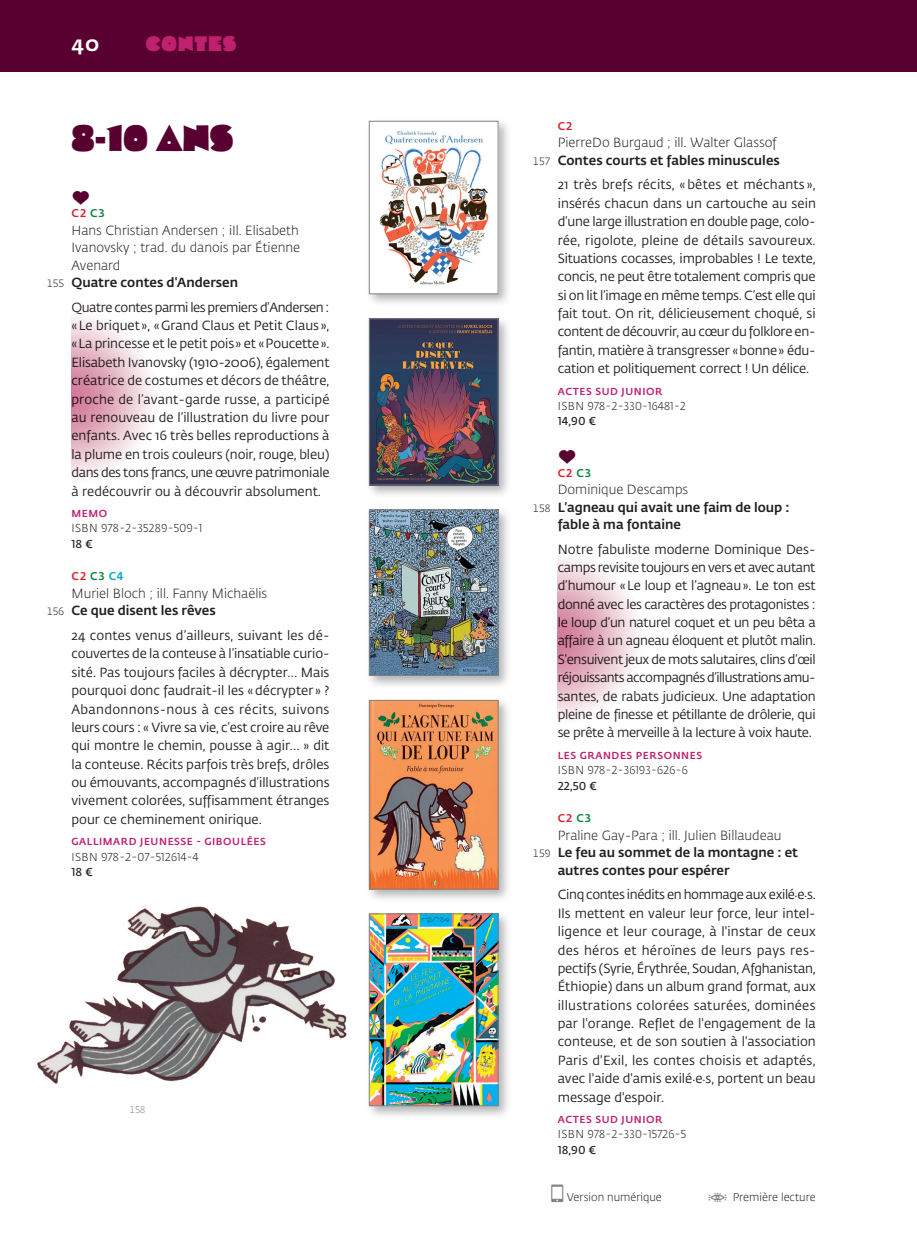
<style>
.page{position:relative;width:917px;height:1235px;background:#fff}
.page>*{position:absolute;margin:0;border:0;box-sizing:border-box;transform-origin:0 0}
.t1{font:36.75px "Cooter Deuce";color:#58002f}
.t2{font:21px "Cooter Deuce";letter-spacing:.05em;color:#bf2070}
.t3{font:500 21px "Fedra Sans Pro";color:#fff}
.t4{font:14px "RLPE";color:#58002f}
.t5{font:13.12px/18.4px "Fedra Sans Pro";color:#231f20}
.t6{font:300 13.12px/17.5px "Fedra Sans Pro";color:#231f20;text-align:right}
.t7{font:500 13.12px "Fedra Sans Pro";color:#231f20}
.t8{font:300 11.38px "Fedra Sans Pro";letter-spacing:.035em;color:#231f20}
.t9{font:600 11.38px "Fedra Sans Pro";color:#231f20}
.t10{font:300 11.2px "Fedra Sans Pro";color:#231f20}
.t11{font:500 11.03px "Fedra Sans Pro";letter-spacing:.055em;color:#da2128}
.t12{font:500 10.15px "Fedra Sans Pro";letter-spacing:.06em;color:#bf2070}
.t13{font:300 9.62px "Fedra Sans Pro";color:#808285}
.s1{color:#0b8241}
.s2{font-weight:300;font-size:10.5px}
.s3{color:#00a8cf}
.s4{font-size:10.5px}
.s5{font-weight:500}
</style>
<div class="page">
<div style="left:366px;top:118px;width:146px;height:189px;background:#808285;opacity:.6"></div>
<img style="left:371px;top:123px;width:125px;height:169px">
<div style="left:369px;top:121px;width:129px;height:173px;border:1px solid #808285"></div>
<div style="left:366px;top:315px;width:146px;height:183px;background:#808285;opacity:.6"></div>
<img style="left:371px;top:321px;width:125px;height:162px">
<div style="left:369px;top:319px;width:129px;height:166px;border:1px solid #808285"></div>
<div style="left:366px;top:506px;width:146px;height:183px;background:#808285;opacity:.6"></div>
<img style="left:371px;top:512px;width:125px;height:161px">
<div style="left:369px;top:510px;width:129px;height:165px;border:1px solid #808285"></div>
<div style="left:366px;top:697px;width:146px;height:205px;background:#808285;opacity:.6"></div>
<img style="left:371px;top:702px;width:125px;height:184px">
<div style="left:369px;top:700px;width:129px;height:188px;border:1px solid #808285"></div>
<div style="left:366px;top:910px;width:146px;height:209px;background:#808285;opacity:.6"></div>
<img style="left:371px;top:915px;width:125px;height:188px">
<div style="left:369px;top:913px;width:129px;height:192px;border:1px solid #808285"></div>
<div style="left:0;top:0;width:915px;height:71px;background:#58002f"></div>
<hr style="left:915px;top:0;width:2px;height:71px;background:#58002f">
<img style="left:37px;top:906px;width:310px;height:178px">
<h2 class="t3" style="left:71px;top:27px;width:29px">40</h2>
<h2 class="t2" style="left:146px;top:32px;width:92px">CONTES</h2>
<h1 class="t1" style="left:71px;top:117px;width:164px">8-10 ANS</h1>
<p class="t4" style="left:71px;top:190px;width:20px">a</p>
<p class="t11" style="left:72px;top:205px;width:35px">C2 <span class="s1">C3</span></p>
<p class="t6" style="left:71px;top:221px;width:229px">Hans Christian Andersen ; iIl. Elisabeth</p>
<p class="t6" style="left:71px;top:238px;width:230px">Ivanovsky ; trad. du danois par Étienne</p>
<p class="t6" style="left:71px;top:256px;width:50px">Avenard</p>
<p class="t7" style="left:47px;top:272px;width:193px"><span class="s2">155</span> Quatre contes d'Andersen</p>
<p class="t5" style="left:71px;top:297px;width:260px;text-align:justify">Quatre contes parmi les premiers d’Andersen : «Le briquet », «Grand Claus et Petit Claus », «La princesse et le petit pois» et «Poucette».<br>Elisabeth Ivanovsky (1910-2006), également créatrice de costumes et décors de théâtre, proche de l’avant-garde russe, a participé au renouveau de l’illustration du livre pour enfants. Avec 16 très belles reproductions à la plume en trois couleurs (noir, rouge, bleu) dans des tons francs, une œuvre patrimoniale à redécouvrir ou à découvrir absolument.</p>
<p class="t12" style="left:72px;top:505px;width:37px">MEMO</p>
<p class="t8" style="left:72px;top:520px;width:132px">ISBN 978-2-35289-509-1</p>
<p class="t9" style="left:71px;top:535px;width:23px">18 €</p>
<p class="t11" style="left:72px;top:568px;width:54px">C2 <span class="s1">C3</span> <span class="s3">C4</span></p>
<p class="t6" style="left:47px;top:584px;width:222px;text-align:left;text-indent:25px">Muriel Bloch ; ill. Fanny Michaëlis<br><span class="s4">156</span> <span class="s5">Ce que disent les rêves</span></p>
<p class="t5" style="left:71px;top:625px;width:260px">24 contes venus d’ailleurs, suivant les dé&shy;couvertes de la conteuse à l’insatiable curio&shy;sité. Pas toujours faciles à décrypter… Mais pourquoi donc faudrait-il les «décrypter » ?<br>Abandonnons-nous à ces récits, suivons leurs cours : « Vivre sa vie, c’est croire au rêve qui montre le chemin, pousse à agir… » dit la conteuse. Récits parfois très brefs, drôles ou émouvants, accompagnés d’illustrations vivement colorées, suffisamment étranges pour ce cheminement onirique.</p>
<p class="t12" style="left:72px;top:834px;width:196px">GALLIMARD JEUNESSE - GIBOULÉES</p>
<p class="t8" style="left:72px;top:849px;width:129px">ISBN 978-2-07-512614-4</p>
<p class="t9" style="left:71px;top:863px;width:23px">18 €</p>
<p class="t13" style="left:129px;top:1103px;width:18px">158</p>
<p class="t11" style="left:558px;top:117px;width:16px">C2</p>
<p class="t6" style="left:533px;top:134px;width:248px">PierreDo Burgaud ; ill. Walter Glassof<br><span class="s4">157</span> <span class="s5">Contes courts et fables minuscules</span></p>
<p class="t5" style="left:558px;top:175px;width:260px">21 très brefs récits, « bêtes et méchants », insérés chacun dans un cartouche au sein d’une large illustration en double page, colo&shy;rée, rigolote, pleine de détails savoureux.<br>Situations cocasses, improbables ! Le texte, concis, ne peut être totalement compris que si on lit l’image en même temps. C’est elle qui fait tout. On rit, délicieusement choqué, si content de découvrir, au cœur du folklore en&shy;fantin, matière à transgresser «bonne» édu&shy;cation et politiquement correct ! Un délice.</p>
<p class="t12" style="left:558px;top:383px;width:106px">ACTES SUD JUNIOR</p>
<p class="t8" style="left:558px;top:398px;width:129px">ISBN 978-2-330-16481-2</p>
<p class="t9" style="left:558px;top:413px;width:40px">14,90 €</p>
<p class="t4" style="left:558px;top:449px;width:20px">a</p>
<p class="t11" style="left:558px;top:464px;width:35px">C2 <span class="s1">C3</span></p>
<p class="t6" style="left:558px;top:480px;width:132px">Dominique Descamps</p>
<p class="t7" style="left:533px;top:497px;width:258px"><span class="s2">158</span> L’agneau qui avait une faim de loup :</p>
<p class="t7" style="left:558px;top:514px;width:125px">fable à ma fontaine</p>
<p class="t5" style="left:558px;top:539px;width:260px;text-align:justify">Notre fabuliste moderne Dominique Des&shy;camps revisite toujours en vers et avec autant d’humour «Le loup et l’agneau». Le ton est donné avec les caractères des protagonistes : le loup d’un naturel coquet et un peu bêta a affaire à un agneau éloquent et plutôt malin.<br>S’ensuivent jeux de mots salutaires, clins d’œil réjouissants accompagnés d’illustrations amu&shy;santes, de rabats judicieux. Une adaptation pleine de finesse et pétillante de drôlerie, qui se prête à merveille à la lecture à voix haute.</p>
<p class="t12" style="left:558px;top:747px;width:146px">LES GRANDES PERSONNES</p>
<p class="t8" style="left:558px;top:762px;width:131px">ISBN 978-2-36193-626-6</p>
<p class="t9" style="left:558px;top:777px;width:41px">22,50 €</p>
<p class="t11" style="left:558px;top:810px;width:35px">C2 <span class="s1">C3</span></p>
<p class="t6" style="left:558px;top:826px;width:225px">Praline Gay-Para ; ill. Julien Billaudeau</p>
<p class="t7" style="left:533px;top:842px;width:267px"><span class="s2">159</span> Le feu au sommet de la montagne : et</p>
<p class="t7" style="left:558px;top:860px;width:173px">autres contes pour espérer</p>
<p class="t5" style="left:558px;top:885px;width:260px">Cinq contes inédits en hommage aux exilé.e.s.<br>Ils mettent en valeur leur force, leur intel&shy;ligence et leur courage, à l'instar de ceux des héros et héroïnes de leurs pays res&shy;pectifs (Syrie, Érythrée, Soudan, Afghanistan, Éthiopie) dans un album grand format, aux illustrations colorées saturées, dominées par l'orange. Reflet de l'engagement de la conteuse, et de son soutien à l'association Paris d'Exil, les contes choisis et adaptés, avec l'aide d'amis exilé.e.s, portent un beau message d'espoir.</p>
<p class="t12" style="left:558px;top:1111px;width:106px">ACTES SUD JUNIOR</p>
<p class="t8" style="left:558px;top:1126px;width:130px">ISBN 978-2-330-15726-5</p>
<p class="t9" style="left:558px;top:1141px;width:40px">18,90 €</p>
<p class="t10" style="left:567px;top:1189px;width:97px">Version numérique</p>
<p class="t10" style="left:733px;top:1189px;width:85px">Première lecture</p>
</div>
